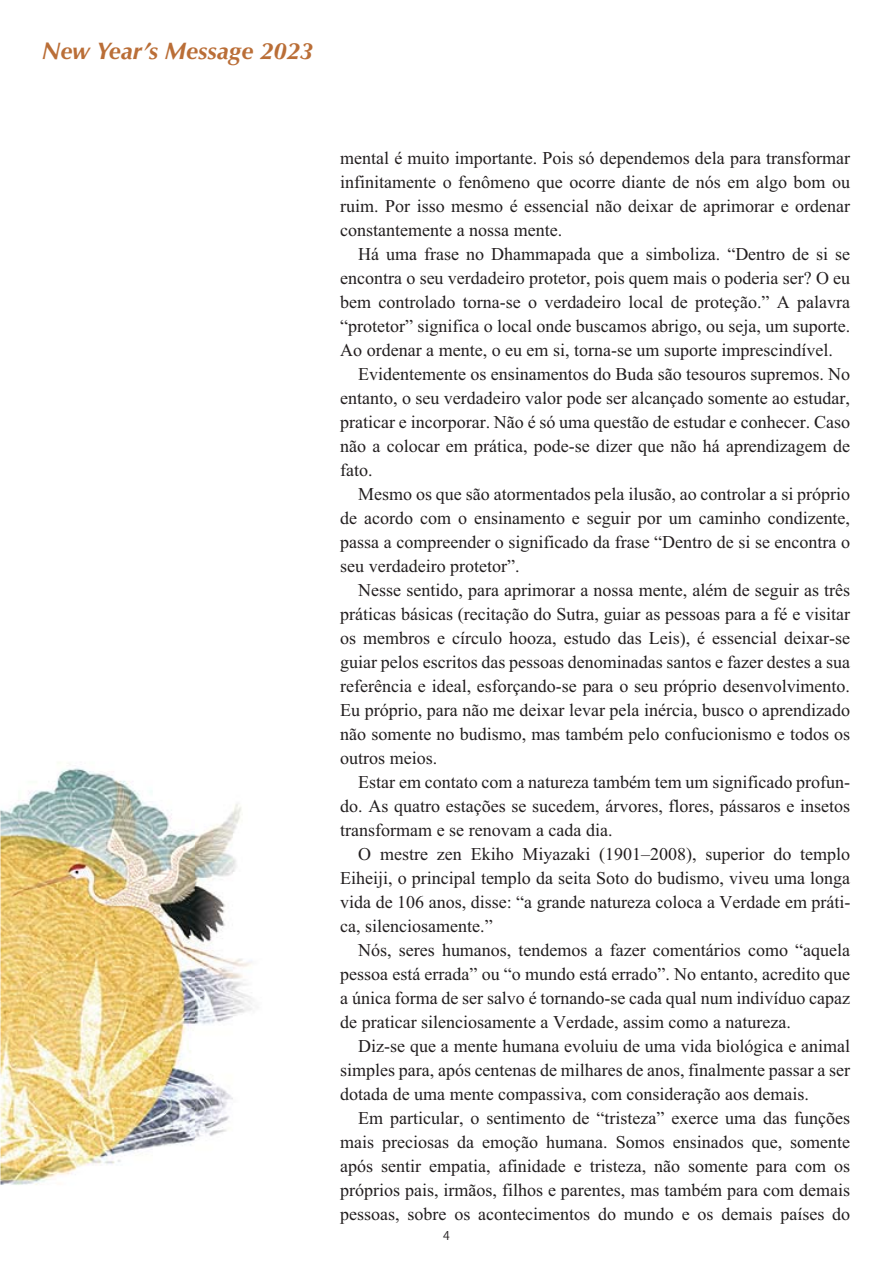
<style>
.page{position:relative;width:893px;height:1263px;background:#fff}
.page>*{position:absolute;margin:0;border:0;box-sizing:border-box;transform-origin:0 0}
.t1{font:italic 700 24px "Optima LT Std";color:#ba6e37}
.t2{font:18px/24px "Times New Roman";color:#221e1f;text-align:justify}
.t3{font:12px "Ryumin Pro Light 90 msp RKSJ H";color:#221e1f}
</style>
<div class="page">
<img style="left:0;top:768px;width:196px;height:417px">
<img style="left:196px;top:804px;width:56px;height:334px">
<h1 class="t1" style="left:42px;top:37px;width:273px">New Year’s Message 2023</h1>
<p class="t2" style="left:340px;top:148px;width:511px">mental é muito importante. Pois só dependemos dela para transformar infinitamente o fenômeno que ocorre diante de nós em algo bom ou ruim. Por isso mesmo é essencial não deixar de aprimorar e ordenar constantemente a nossa mente.</p>
<p class="t2" style="left:358px;top:244px;width:493px">Há uma frase no Dhammapada que a simboliza. “Dentro de si se</p>
<p class="t2" style="left:340px;top:268px;width:511px">encontra o seu verdadeiro protetor, pois quem mais o poderia ser? O eu</p>
<p class="t2" style="left:340px;top:292px;width:511px">bem controlado torna-se o verdadeiro local de proteção.” A palavra</p>
<p class="t2" style="left:340px;top:316px;width:511px">“protetor” significa o local onde buscamos abrigo, ou seja, um suporte.</p>
<p class="t2" style="left:340px;top:340px;width:494px">Ao ordenar a mente, o eu em si, torna-se um suporte imprescindível.</p>
<p class="t2" style="left:358px;top:364px;width:493px">Evidentemente os ensinamentos do Buda são tesouros supremos. No</p>
<p class="t2" style="left:340px;top:388px;width:511px">entanto, o seu verdadeiro valor pode ser alcançado somente ao estudar,</p>
<p class="t2" style="left:340px;top:412px;width:511px">praticar e incorporar. Não é só uma questão de estudar e conhecer. Caso</p>
<p class="t2" style="left:340px;top:436px;width:511px">não a colocar em prática, pode-se dizer que não há aprendizagem de</p>
<p class="t2" style="left:340px;top:460px;width:34px">fato.</p>
<p class="t2" style="left:358px;top:484px;width:493px">Mesmo os que são atormentados pela ilusão, ao controlar a si próprio</p>
<p class="t2" style="left:340px;top:508px;width:511px">de acordo com o ensinamento e seguir por um caminho condizente,</p>
<p class="t2" style="left:340px;top:532px;width:511px">passa a compreender o significado da frase “Dentro de si se encontra o</p>
<p class="t2" style="left:340px;top:556px;width:181px">seu verdadeiro protetor”.</p>
<p class="t2" style="left:358px;top:580px;width:493px">Nesse sentido, para aprimorar a nossa mente, além de seguir as três</p>
<p class="t2" style="left:340px;top:604px;width:511px">práticas básicas (recitação do Sutra, guiar as pessoas para a fé e visitar</p>
<p class="t2" style="left:340px;top:628px;width:511px">os membros e círculo hooza, estudo das Leis), é essencial deixar-se</p>
<p class="t2" style="left:340px;top:652px;width:511px">guiar pelos escritos das pessoas denominadas santos e fazer destes a sua</p>
<p class="t2" style="left:340px;top:676px;width:511px">referência e ideal, esforçando-se para o seu próprio desenvolvimento.</p>
<p class="t2" style="left:340px;top:700px;width:511px">Eu próprio, para não me deixar levar pela inércia, busco o aprendizado</p>
<p class="t2" style="left:340px;top:724px;width:511px">não somente no budismo, mas também pelo confucionismo e todos os</p>
<p class="t2" style="left:340px;top:748px;width:98px">outros meios.</p>
<p class="t2" style="left:358px;top:772px;width:493px">Estar em contato com a natureza também tem um significado profun-</p>
<p class="t2" style="left:340px;top:796px;width:511px">do. As quatro estações se sucedem, árvores, flores, pássaros e insetos</p>
<p class="t2" style="left:340px;top:820px;width:274px">transformam e se renovam a cada dia.</p>
<p class="t2" style="left:358px;top:844px;width:493px">O mestre zen Ekiho Miyazaki (1901–2008), superior do templo</p>
<p class="t2" style="left:340px;top:868px;width:511px">Eiheiji, o principal templo da seita Soto do budismo, viveu uma longa</p>
<p class="t2" style="left:340px;top:892px;width:512px">vida de 106 anos, disse: “a grande natureza coloca a Verdade em práti-</p>
<p class="t2" style="left:340px;top:916px;width:154px">ca, silenciosamente.”</p>
<p class="t2" style="left:358px;top:940px;width:493px">Nós, seres humanos, tendemos a fazer comentários como “aquela</p>
<p class="t2" style="left:340px;top:964px;width:511px">pessoa está errada” ou “o mundo está errado”. No entanto, acredito que</p>
<p class="t2" style="left:340px;top:988px;width:511px">a única forma de ser salvo é tornando-se cada qual num indivíduo capaz</p>
<p class="t2" style="left:340px;top:1012px;width:452px">de praticar silenciosamente a Verdade, assim como a natureza.</p>
<p class="t2" style="left:358px;top:1036px;width:493px">Diz-se que a mente humana evoluiu de uma vida biológica e animal</p>
<p class="t2" style="left:340px;top:1060px;width:511px">simples para, após centenas de milhares de anos, finalmente passar a ser</p>
<p class="t2" style="left:340px;top:1084px;width:470px">dotada de uma mente compassiva, com consideração aos demais.</p>
<p class="t2" style="left:358px;top:1108px;width:493px">Em particular, o sentimento de “tristeza” exerce uma das funções</p>
<p class="t2" style="left:340px;top:1132px;width:511px">mais preciosas da emoção humana. Somos ensinados que, somente</p>
<p class="t2" style="left:340px;top:1155px;width:511px">após sentir empatia, afinidade e tristeza, não somente para com os</p>
<p class="t2" style="left:340px;top:1179px;width:511px">próprios pais, irmãos, filhos e parentes, mas também para com demais</p>
<p class="t2" style="left:340px;top:1203px;width:511px">pessoas, sobre os acontecimentos do mundo e os demais países do</p>
<p class="t3" style="left:443px;top:1231px;width:8px">4</p>
</div>
